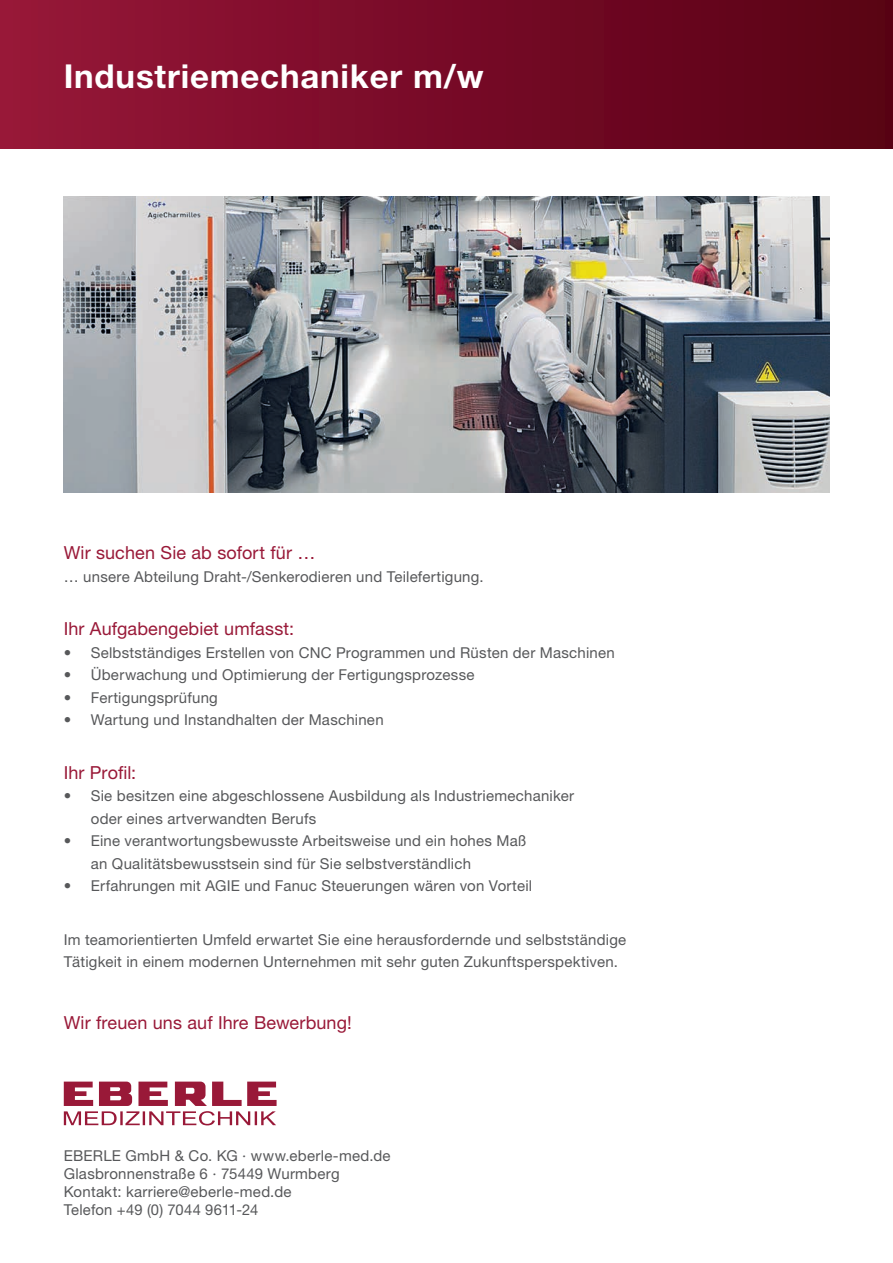
<style>
.page{position:relative;width:893px;height:1263px;background:#fff}
.page>*{position:absolute;margin:0;border:0;box-sizing:border-box;transform-origin:0 0}
.t1{font:700 33px "Helvetica Neue LT";letter-spacing:.025em;color:#fff}
.t2{font:18px "Helvetica Neue LT";letter-spacing:.005em;color:#991938}
.t3{font:15px/18px "Helvetica Neue LT";letter-spacing:.015em;color:#57585a}
</style>
<div class="page">
<img style="left:64px;top:197px;width:765px;height:295px">
<svg style="left:64px;top:1081px;width:213px;height:44px"></svg>
<div style="left:0;top:0;width:893px;height:149px;background:linear-gradient(to right,#971639,#580114)"></div>
<h1 class="t1" style="left:64px;top:55px;width:422px">Industriemechaniker m/w</h1>
<p class="t2" style="left:64px;top:542px;width:253px">Wir suchen Sie ab sofort für …</p>
<p class="t3" style="left:64px;top:567px;width:421px">… unsere Abteilung Draht-/Senkerodieren und Teilefertigung.</p>
<p class="t2" style="left:64px;top:618px;width:232px">Ihr Aufgabengebiet umfasst:</p>
<p class="t3" style="left:64px;top:643px;width:552px">• Selbstständiges Erstellen von CNC Programmen und Rüsten der Maschinen</p>
<p class="t3" style="left:64px;top:665px;width:412px">• Überwachung und Optimierung der Fertigungsprozesse</p>
<p class="t3" style="left:64px;top:688px;width:156px">• Fertigungsprüfung</p>
<p class="t3" style="left:64px;top:710px;width:321px">• Wartung und Instandhalten der Maschinen</p>
<p class="t2" style="left:64px;top:761px;width:74px">Ihr Profil:</p>
<p class="t3" style="left:91px;top:784px;width:485px;line-height:22.5px;text-indent:-27px">• Sie besitzen eine abgeschlossene Ausbildung als Industriemechaniker oder eines artverwandten Berufs</p>
<p class="t3" style="left:91px;top:829px;width:437px;line-height:22.5px;text-indent:-27px">• Eine verantwortungsbewusste Arbeitsweise und ein hohes Maß an Qualitätsbewusstsein sind für Sie selbstverständlich</p>
<p class="t3" style="left:64px;top:876px;width:470px">• Erfahrungen mit AGIE und Fanuc Steuerungen wären von Vorteil</p>
<p class="t3" style="left:64px;top:928px;width:564px;line-height:22.5px">Im teamorientierten Umfeld erwartet Sie eine herausfordernde und selbstständige<br>Tätigkeit in einem modernen Unternehmen mit sehr guten Zukunftsperspektiven.</p>
<p class="t2" style="left:64px;top:1012px;width:289px">Wir freuen uns auf Ihre Bewerbung!</p>
<p class="t3" style="left:64px;top:1146px;width:328px">EBERLE GmbH &amp; Co. KG · www.eberle-med.de Glasbronnenstraße 6 · 75449 Wurmberg Kontakt: karriere@eberle-med.de<br>Telefon +49 (0) 7044 9611-24</p>
</div>
